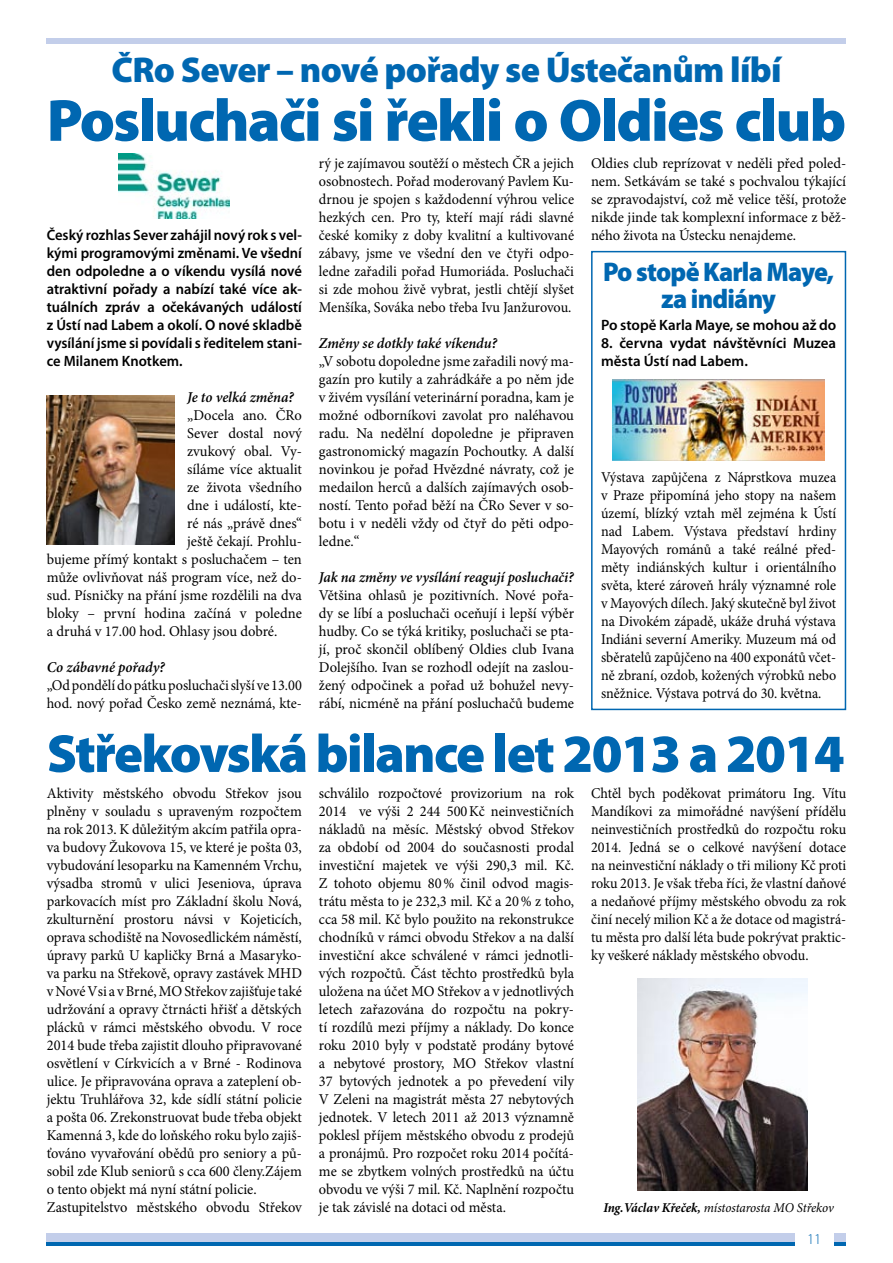
<style>
.page{position:relative;width:893px;height:1263px;background:#fff}
.page>*{position:absolute;margin:0;border:0;box-sizing:border-box;transform-origin:0 0}
.t1{font:900 60px "Myriad Pro";letter-spacing:-.03em;color:#0067b1}
.t2{font:900 54px "Myriad Pro";letter-spacing:-.03em;color:#0067b1}
.t3{font:900 36px "Myriad Pro";letter-spacing:-.02em;color:#0067b1}
.t4{font:900 27px/27px "Myriad Pro";letter-spacing:-.03em;color:#0067b1;text-align:center;scale:.96 1}
.t5{font:15px/18px "Minion Pro";color:#000;scale:.96 1}
.t6{font:15px/18px "Minion Pro";color:#000;text-align:justify}
.t7{font:15px/18px "Minion Pro";color:#000;text-align:justify;scale:.94 1}
.t8{font:15px/18px "Minion Pro";color:#000;scale:.95 1}
.t9{font:600 15px/18px "Myriad Pro";color:#000;text-align:justify}
.t10{font:italic 600 15px "Minion Pro";letter-spacing:-.005em;color:#000}
.t11{font:italic 600 15px "Minion Pro";letter-spacing:-.005em;color:#000;scale:.96 1}
.t12{font:300 15px "Myriad Pro";color:#0067b1}
.t13{font:italic 13.5px "Minion Pro";letter-spacing:-.01em;color:#000;scale:.96 1}
.s1{font-weight:700}
</style>
<div class="page">
<div style="left:47px;top:38px;width:799px;height:6px;background:#c3ceea"></div>
<hr style="left:47px;top:1242px;width:799px;height:4px;background:#0067b1">
<div style="left:47px;top:1233px;width:799px;height:9px;background:#c3ceea"></div>
<div style="left:795px;top:1233px;width:38px;height:30px;background:#fff"></div>
<img style="left:47px;top:395px;width:127px;height:149px">
<img style="left:119px;top:153px;width:111px;height:65px">
<img style="left:638px;top:978px;width:170px;height:213px">
<div style="left:591px;top:251px;width:255px;height:459px;border:2px solid #0067b1"></div>
<img style="left:612px;top:379px;width:213px;height:81px">
<h3 class="t3" style="left:111px;top:50px;width:672px">ČRo Sever – nové pořady se Ústečanům líbí</h3>
<h1 class="t1" style="left:47px;top:86px;width:801px">Posluchači si řekli o Oldies club</h1>
<p class="t9" style="left:47px;top:226px;width:257px">Český rozhlas Sever zahájil nový rok s vel&shy;kými programovými změnami. Ve všední den odpoledne a o víkendu vysílá nové atraktivní pořady a nabízí také více ak&shy;tuálních zpráv a očekávaných událostí z Ústí nad Labem a okolí. O nové skladbě vysílání jsme si povídali s ředitelem stani&shy;ce Milanem Knotkem.</p>
<p class="t10" style="left:187px;top:386px;width:108px">Je to velká změna?</p>
<p class="t6" style="left:187px;top:406px;width:116px">„Docela ano. ČRo</p>
<p class="t6" style="left:187px;top:424px;width:116px">Sever dostal nový</p>
<p class="t6" style="left:187px;top:442px;width:116px">zvukový obal. Vy-</p>
<p class="t6" style="left:187px;top:460px;width:116px">síláme více aktualit</p>
<p class="t6" style="left:187px;top:478px;width:116px">ze života všedního</p>
<p class="t6" style="left:187px;top:496px;width:116px">dne i událostí, kte-</p>
<p class="t6" style="left:187px;top:514px;width:116px">ré nás „právě dnes“</p>
<p class="t6" style="left:187px;top:532px;width:116px">ještě čekají. Prohlu-</p>
<p class="t6" style="left:47px;top:550px;width:257px">bujeme přímý kontakt s posluchačem – ten</p>
<p class="t6" style="left:47px;top:568px;width:257px">může ovlivňovat náš program více, než do-</p>
<p class="t6" style="left:47px;top:586px;width:257px">sud. Písničky na přání jsme rozdělili na dva</p>
<p class="t6" style="left:47px;top:604px;width:257px">bloky – první hodina začíná v poledne</p>
<p class="t6" style="left:47px;top:622px;width:232px">a druhá v 17.00 hod. Ohlasy jsou dobré.</p>
<p class="t10" style="left:47px;top:656px;width:119px">Co zábavné pořady?</p>
<p class="t8" style="left:47px;top:676px;width:270px">„Od pondělí do pátku posluchači slyší ve 13.00 hod. nový pořad Česko země neznámá, kte-</p>
<p class="t8" style="left:319px;top:154px;width:270px;text-align:justify">rý je zajímavou soutěží o městech ČR a jejich osobnostech. Pořad moderovaný Pavlem Ku&shy;drnou je spojen s každodenní výhrou velice hezkých cen. Pro ty, kteří mají rádi slavné české komiky z doby kvalitní a kultivované zábavy, jsme ve všední den ve čtyři odpo&shy;ledne zařadili pořad Humoriáda. Posluchači si zde mohou živě vybrat, jestli chtějí slyšet Menšíka, Sováka nebo třeba Ivu Janžurovou.</p>
<p class="t10" style="left:319px;top:332px;width:180px">Změny se dotkly také víkendu?</p>
<p class="t6" style="left:319px;top:352px;width:257px">„V sobotu dopoledne jsme zařadili nový ma&shy;gazín pro kutily a zahrádkáře a po něm jde v živém vysílání veterinární poradna, kam je možné odborníkovi zavolat pro naléhavou radu. Na nedělní dopoledne je připraven gastronomický magazín Pochoutky. A další novinkou je pořad Hvězdné návraty, což je medailon herců a dalších zajímavých osob&shy;ností. Tento pořad běží na ČRo Sever v so&shy;botu i v neděli vždy od čtyř do pěti odpo&shy;ledne.“</p>
<p class="t11" style="left:319px;top:566px;width:267px">Jak na změny ve vysílání reagují posluchači?</p>
<p class="t6" style="left:319px;top:586px;width:257px">Většina ohlasů je pozitivních. Nové pořa&shy;dy se líbí a posluchači oceňují i lepší výběr hudby. Co se týká kritiky, posluchači se pta&shy;jí, proč skončil oblíbený Oldies club Ivana Dolejšího. Ivan se rozhodl odejít na zaslou&shy;žený odpočinek a pořad už bohužel nevy&shy;rábí, nicméně na přání posluchačů budeme</p>
<p class="t6" style="left:591px;top:154px;width:257px">Oldies club reprízovat v neděli před poled&shy;nem. Setkávám se také s pochvalou týkající se zpravodajství, což mě velice těší, protože nikde jinde tak komplexní informace z běž&shy;ného života na Ústecku nenajdeme.</p>
<h3 class="t4" style="left:603px;top:259px;width:242px">Po stopě Karla Maye, za indiány</h3>
<p class="t9" style="left:601px;top:316px;width:237px">Po stopě Karla Maye, se mohou až do</p>
<p class="t9" style="left:601px;top:334px;width:237px">8. června vydat návštěvníci Muzea města Ústí nad Labem.</p>
<p class="t7" style="left:601px;top:468px;width:252px">Výstava zapůjčena z Náprstkova muzea v Praze připomíná jeho stopy na našem území, blízký vztah měl zejména k Ústí nad Labem. Výstava představí hrdiny Mayových románů a také reálné před&shy;měty indiánských kultur i orientálního světa, které zároveň hrály významné role v Mayových dílech. Jaký skutečně byl život na Divokém západě, ukáže druhá výstava Indiáni severní Ameriky. Muzeum má od sběratelů zapůjčeno na 400 exponátů včet&shy;ně zbraní, ozdob, kožených výrobků nebo sněžnice. Výstava potrvá do 30. května.</p>
<h2 class="t2" style="left:47px;top:723px;width:799px">Střekovská bilance let 2013 a 2014</h2>
<p class="t5" style="left:47px;top:784px;width:267px">Aktivity městského obvodu Střekov jsou plněny v souladu s upraveným rozpočtem na rok 2013. K důležitým akcím patřila opra&shy;va budovy Žukovova 15, ve které je pošta 03, vybudování lesoparku na Kamenném Vrchu, výsadba stromů v ulici Jeseniova, úprava parkovacích míst pro Základní školu Nová, zkulturnění prostoru návsi v Kojeticích, oprava schodiště na Novosedlickém náměstí, úpravy parků U kapličky Brná a Masaryko&shy;va parku na Střekově, opravy zastávek MHD vNové Vsi a vBrné, MO Střekov zajišťuje také udržování a opravy čtrnácti hřišť a dětských plácků v rámci městského obvodu. V roce 2014 bude třeba zajistit dlouho připravované osvětlení v Církvicích a v Brné - Rodinova ulice. Je připravována oprava a zateplení ob&shy;jektu Truhlářova 32, kde sídlí státní policie a pošta 06. Zrekonstruovat bude třeba objekt Kamenná 3, kde do loňského roku bylo zajiš&shy;ťováno vyvařování obědů pro seniory a pů&shy;sobil zde Klub seniorů s cca 600 členy.Zájem o tento objekt má nyní státní policie.<br>Zastupitelstvo městského obvodu Střekov</p>
<p class="t5" style="left:319px;top:784px;width:267px;text-align:justify">schválilo rozpočtové provizorium na rok 2014 ve výši 2 244 500Kč neinvestičních nákladů na měsíc. Městský obvod Střekov za období od 2004 do současnosti prodal investiční majetek ve výši 290,3 mil. Kč.<br>Z tohoto objemu 80% činil odvod magis&shy;trátu města to je 232,3 mil. Kč a 20% z toho, cca 58 mil. Kč bylo použito na rekonstrukce chodníků v rámci obvodu Střekov a na další investiční akce schválené v rámci jednotli&shy;vých rozpočtů. Část těchto prostředků byla uložena na účet MO Střekov a v jednotlivých letech zařazována do rozpočtu na pokry&shy;tí rozdílů mezi příjmy a náklady. Do konce roku 2010 byly v podstatě prodány bytové a nebytové prostory, MO Střekov vlastní 37 bytových jednotek a po převedení vily V Zeleni na magistrát města 27 nebytových jednotek. V letech 2011 až 2013 významně poklesl příjem městského obvodu z prodejů a pronájmů. Pro rozpočet roku 2014 počítá&shy;me se zbytkem volných prostředků na účtu obvodu ve výši 7 mil. Kč. Naplnění rozpočtu je tak závislé na dotaci od města.</p>
<p class="t7" style="left:591px;top:784px;width:273px">Chtěl bych poděkovat primátoru Ing. Vítu Mandíkovi za mimořádné navýšení přídělu neinvestičních prostředků do rozpočtu roku 2014. Jedná se o celkové navýšení dotace na neinvestiční náklady o tři miliony Kč proti roku 2013. Je však třeba říci, že vlastní daňové a nedaňové příjmy městského obvodu za rok činí necelý milion Kč a že dotace od magistrá&shy;tu města pro další léta bude pokrývat praktic&shy;ky veškeré náklady městského obvodu.</p>
<p class="t13" style="left:603px;top:1198px;width:242px"><span class="s1">Ing.Václav Křeček,</span> místostarosta MO Střekov</p>
<p class="t12" style="left:807px;top:1231px;width:16px">11</p>
</div>
